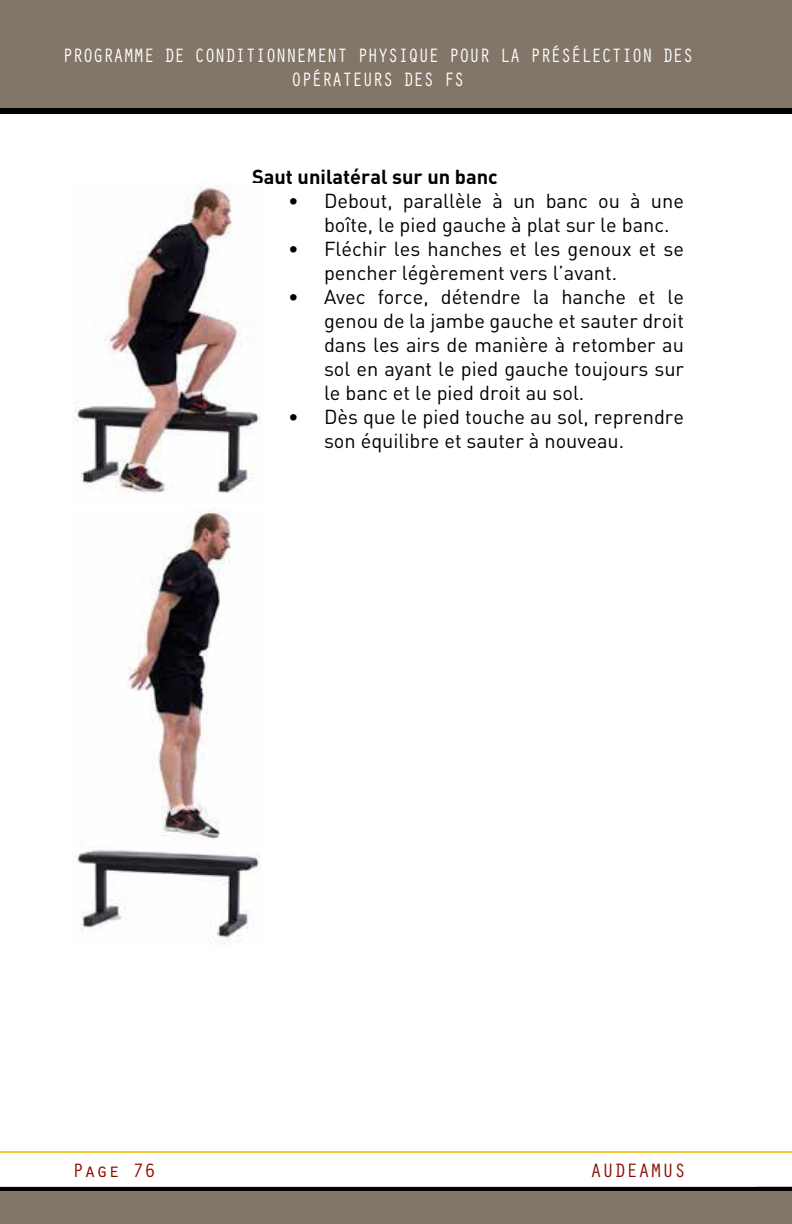
<style>
.page{position:relative;width:792px;height:1224px;background:#fff}
.page>*{position:absolute;margin:0;border:0;box-sizing:border-box;transform-origin:0 0}
.t1{font:20px/24px "DIN";color:#000}
.t2{font:20px/24px "Orator Std";letter-spacing:-.035em;color:#fff;text-align:center;scale:.9 1}
.t3{font:700 20px "DIN";color:#000}
.t4{font:20px "Orator Std";color:#8b0f04}
</style>
<div class="page">
<div style="left:0;top:108px;width:792px;height:6px;background:#000"></div>
<div style="left:0;top:1187px;width:792px;height:8px;background:#000"></div>
<div style="left:0;top:0;width:792px;height:108px;background:#827668"></div>
<div style="left:0;top:1191px;width:792px;height:33px;background:#827668"></div>
<hr style="left:0;top:1151px;width:792px;height:2px;background:#f2cc31">
<img style="left:74px;top:186px;width:187px;height:307px">
<img style="left:77px;top:508px;width:184px;height:436px">
<p class="t2" style="left:62px;top:43px;width:703px">PROGRAMME DE CONDITIONNEMENT PHYSIQUE POUR LA PRÉSÉLECTION DES<br>OPÉRATEURS DES FS</p>
<p class="t3" style="left:252px;top:163px;width:247px">Saut unilatéral sur un banc</p>
<p class="t1" style="left:324px;top:188px;width:361px;text-indent:-36px">• Debout, parallèle à un banc ou à une boîte, le pied gauche à plat sur le banc.</p>
<p class="t1" style="left:324px;top:236px;width:362px;text-indent:-36px">• Fléchir les hanches et les genoux et se pencher légèrement vers l’avant.</p>
<p class="t1" style="left:324px;top:284px;width:362px;text-align:justify;text-indent:-36px">• Avec force, détendre la hanche et le genou de la jambe gauche et sauter droit dans les airs de manière à retomber au sol en ayant le pied gauche toujours sur le banc et le pied droit au sol.</p>
<p class="t1" style="left:324px;top:404px;width:362px;text-indent:-36px">• Dès que le pied touche au sol, reprendre son équilibre et sauter à nouveau.</p>
<p class="t4" style="left:72px;top:1156px;width:85px">Page 76</p>
<p class="t4" style="left:590px;top:1156px;width:97px">AUDEAMUS</p>
</div>
